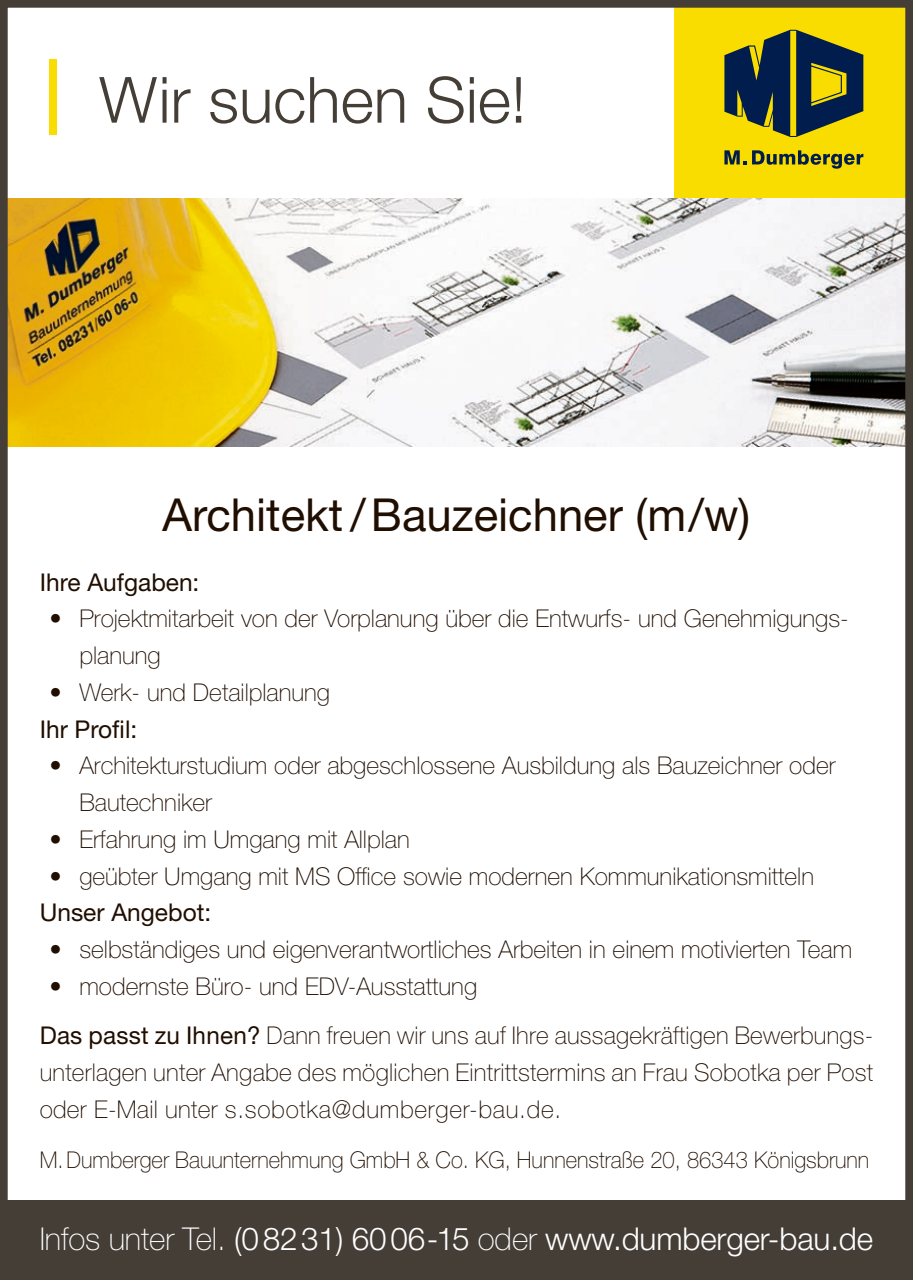
<style>
.page{position:relative;width:913px;height:1280px;background:#fff}
.page>*{position:absolute;margin:0;border:0;box-sizing:border-box;transform-origin:0 0}
.t1{font:300 63.7px "Helvetica Neue LT Std";color:#453e37}
.t2{font:45.5px "Helvetica Neue LT Std";color:#200e00}
.t3{font:300 31.5px "Helvetica Neue LT Std";letter-spacing:-.005em;color:#fff}
.t4{font:100 24.5px/36.8px "Helvetica Neue LT Std";color:#200e00}
.t5{font:24.5px "Helvetica Neue LT Std";color:#200e00}
.t6{font:100 23.1px "Helvetica Neue LT Std";color:#200e00;scale:.95 1}
.s1{font-weight:400}
.s2{font-weight:100}
</style>
<div class="page">
<div style="left:675px;top:0;width:238px;height:198px;background:#f9dd00"></div>
<svg style="left:724px;top:150px;width:22px;height:14px"></svg>
<svg style="left:752px;top:150px;width:111px;height:19px"></svg>
<svg style="left:724px;top:30px;width:139px;height:107px"></svg>
<div style="left:0;top:1200px;width:913px;height:80px;background:#453e37"></div>
<div style="left:50px;top:60px;width:7px;height:75px;background:#f9dd00"></div>
<img style="left:9px;top:198px;width:895px;height:248px">
<div style="left:0;top:0;width:913px;height:1280px;border:8px solid #453e37"></div>
<h1 class="t1" style="left:99px;top:61px;width:428px">Wir suchen Sie!</h1>
<h2 class="t2" style="left:163px;top:488px;width:589px">Architekt /Bauzeichner (m/w)</h2>
<p class="t5" style="left:40px;top:567px;width:161px">Ihre Aufgaben:</p>
<p class="t4" style="left:79px;top:600px;width:771px;text-indent:-30px">• Projektmitarbeit von der Vorplanung über die Entwurfs- und Genehmigungs&shy;planung</p>
<p class="t4" style="left:50px;top:674px;width:282px">• Werk- und Detailplanung</p>
<p class="t5" style="left:40px;top:714px;width:99px">Ihr Profil:</p>
<p class="t4" style="left:79px;top:747px;width:757px;text-indent:-30px">• Architekturstudium oder abgeschlossene Ausbildung als Bauzeichner oder<br>Bautechniker</p>
<p class="t4" style="left:50px;top:821px;width:362px">• Erfahrung im Umgang mit Allplan</p>
<p class="t4" style="left:50px;top:857px;width:766px">• geübter Umgang mit MS Office sowie modernen Kommunikationsmitteln</p>
<p class="t5" style="left:40px;top:898px;width:173px">Unser Angebot:</p>
<p class="t4" style="left:50px;top:931px;width:804px">• selbständiges und eigenverantwortliches Arbeiten in einem motivierten Team</p>
<p class="t4" style="left:50px;top:968px;width:429px">• modernste Büro- und EDV-Ausstattung</p>
<p class="t4" style="left:40px;top:1017px;width:835px;text-align:justify"><span class="s1">Das passt zu Ihnen?</span> Dann freuen wir uns auf Ihre aussagekräftigen Bewerbungs&shy;unterlagen unter Angabe des möglichen Eintrittstermins an Frau Sobotka per Post oder E-Mail unter s.sobotka@dumberger-bau.de.</p>
<p class="t6" style="left:40px;top:1146px;width:875px">M. Dumberger Bauunternehmung GmbH &amp; Co. KG, Hunnenstraße 20, 86343 Königsbrunn</p>
<p class="t3" style="left:40px;top:1219px;width:835px"><span class="s2">Infos unter Tel.</span> (08231) 6006-15 <span class="s2">oder</span> www.dumberger-bau.de</p>
</div>
